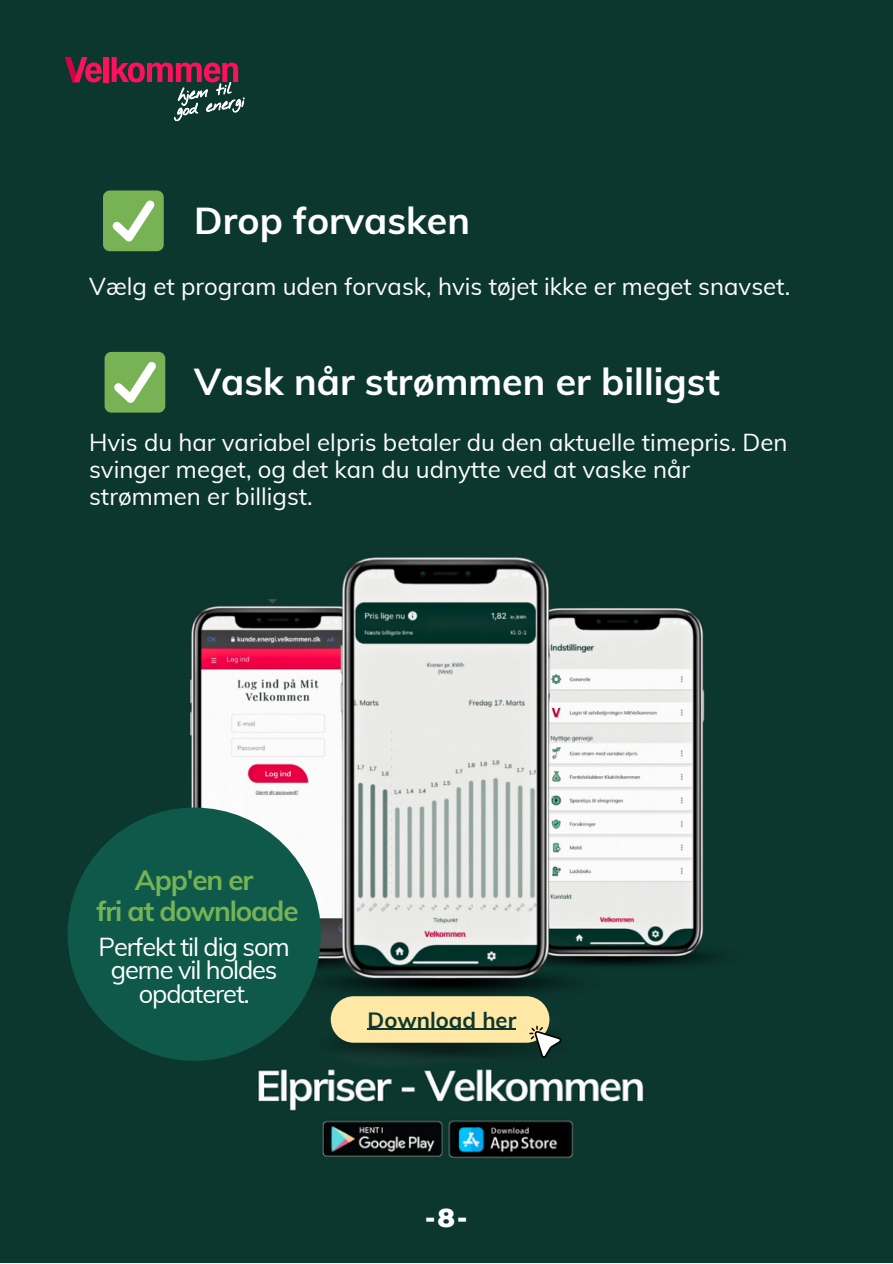
<style>
.page{position:relative;width:893px;height:1264px;background:#fff}
.page>*{position:absolute;margin:0;border:0;box-sizing:border-box;transform-origin:0 0}
.t1{font:700 37.5px "Muli";color:#fff}
.t2{font:700 27.9px "Muli";letter-spacing:-.045em;color:#76b354}
.t3{font:800 26.4px "Montserrat";color:#fff}
.t4{font:25.35px/23.7px "Muli";letter-spacing:-.045em;color:#fff;text-align:center}
.t5{font:24px/27px "Muli";color:#fff}
.t6{font:700 22.05px "Muli";color:#0c372f}
</style>
<div class="page">
<div style="left:0;top:0;width:892px;height:1262px;background:#0c372f"></div>
<div style="left:103px;top:190px;width:61px;height:61px;background:#77b255;border-radius:7px"></div>
<svg style="left:112px;top:200px;width:43px;height:41px"></svg>
<div style="left:105px;top:352px;width:60px;height:60px;background:#77b255;border-radius:7px"></div>
<svg style="left:114px;top:362px;width:42px;height:41px"></svg>
<img style="left:190px;top:557px;width:525px;height:443px">
<img style="left:257px;top:1069px;width:387px;height:89px">
<img style="left:304px;top:969px;width:285px;height:132px">
<div style="left:331px;top:996px;width:218px;height:46px;background:#ffe7a5;border-radius:23px"></div>
<svg style="left:529px;top:1025px;width:32px;height:32px"></svg>
<hr style="left:367px;top:1028px;width:149px;height:2px;background:#0c372f">
<div style="left:68px;top:807px;width:253px;height:253px;background:#0f594b;border-radius:50%"></div>
<svg style="left:65px;top:57px;width:37px;height:25px"></svg>
<div style="left:104px;top:57px;width:5px;height:25px;background:#ff105a"></div>
<svg style="left:112px;top:57px;width:132px;height:64px"></svg>
<p class="t1" style="left:194px;top:196px;width:277px">Drop forvasken</p>
<p class="t5" style="left:89px;top:272px;width:702px">Vælg et program uden forvask, hvis tøjet ikke er meget snavset.</p>
<p class="t1" style="left:194px;top:357px;width:527px">Vask når strømmen er billigst</p>
<p class="t5" style="left:89px;top:428px;width:700px">Hvis du har variabel elpris betaler du den aktuelle timepris. Den svinger meget, og det kan du udnytte ved at vaske når strømmen er billigst.</p>
<p class="t2" style="left:135px;top:862px;width:120px">App'en er</p>
<p class="t2" style="left:96px;top:893px;width:204px">fri at downloade</p>
<p class="t4" style="left:99px;top:934px;width:193px">Perfekt til dig som</p>
<p class="t4" style="left:111px;top:958px;width:168px">gerne vil holdes opdateret.</p>
<p class="t6" style="left:367px;top:1005px;width:150px">Download her</p>
<p class="t3" style="left:425px;top:1200px;width:44px">-8-</p>
</div>
